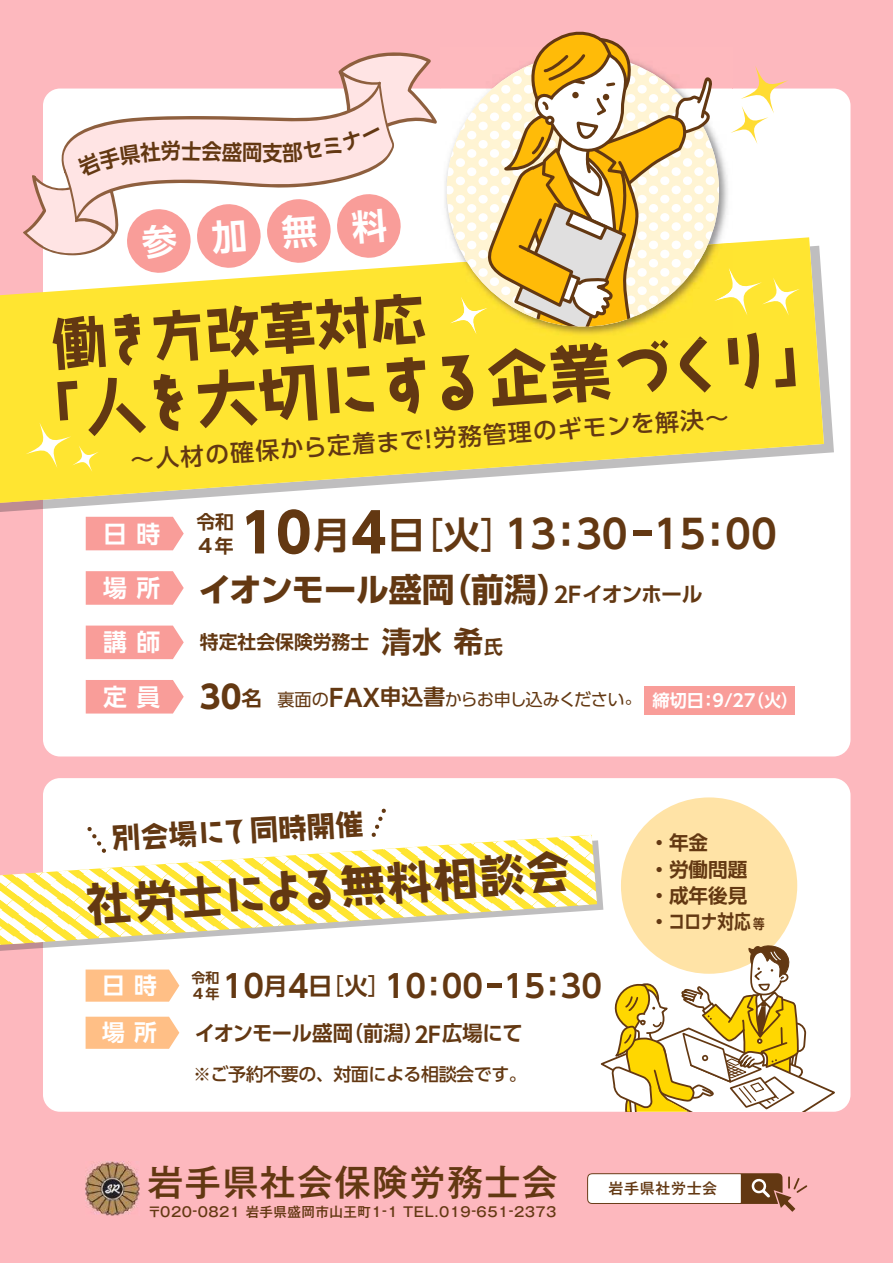
<style>
.page{position:relative;width:893px;height:1263px;background:#fdb8be}
.page>*{position:absolute;margin:0;border:0;box-sizing:border-box;transform-origin:0 0}
.t1{font:62.25px "AB tombo bold";color:#633812}
.t2{font:55.05px "AB tombo bold";color:#633812}
.t3{font:45px "AB tombo bold";color:#633812}
.t4{font:700 39.15px "UD Shin Go Pro De";color:#633812}
.t5{font:500 36px "Gothic MB101 Pro";letter-spacing:.04em;color:#633812}
.t6{font:700 35.4px "UD Shin Go Pro De";color:#fff}
.t7{font:700 32.85px "UD Shin Go Pro";letter-spacing:-.02em;color:#633812}
.t8{font:700 31.2px "UD Shin Go Pro De";color:#633812}
.t9{font:28.5px "AB tombo bold";color:#633812}
.t10{font:700 23.85px "UD Shin Go Pro De";letter-spacing:.4em;color:#fff}
.t11{font:500 23.55px "UD Shin Go Pro";color:#633812}
.t12{font:700 22.8px "UD Shin Go Pro De";color:#fff}
.t13{font:700 21.15px "UD Shin Go Pro De";color:#633812;scale:.95 1}
.t14{font:700 21px "UD Shin Go Pro De";letter-spacing:-.02em;color:#633812}
.t15{font:700 19.65px/26.1px "UD Shin Go Pro De";color:#633812}
.t16{font:700 18.75px/23.5px "UD Shin Go Pro De";color:#633812}
.t17{font:500 18px "UD Shin Go Pro";letter-spacing:-.025em;color:#633812}
.t18{font:17.25px "UD Shin Go Pro";letter-spacing:-.045em;color:#633812}
.t19{font:700 17.25px "UD Shin Go Pro De";color:#fff}
.t20{font:500 15px "Gothic MB101 Pro";letter-spacing:.04em;color:#633812}
.t21{font:700 13.95px/16.2px "UD Shin Go Pro De";color:#633812}
.t22{font:500 13.5px "Gothic MB101 Pro";letter-spacing:.035em;color:#633812}
.s1{font-family:"UD Shin Go Pro";font-size:54px}
.s2{font-size:37.05px}
.s3{font-family:"UD Shin Go Pro";font-weight:400;font-size:37.05px}
.s4{font-family:"UD Shin Go Pro De";font-size:21.75px}
.s5{font-family:"UD Shin Go Pro De";font-size:21px}
.s6{font-weight:700;font-size:31.5px}
.s7{font-family:"UD Shin Go Pro De";font-weight:700;font-size:20.4px}
.s8{font-family:"UD Shin Go Pro De";font-weight:700;font-size:24px}
.s9{font-family:"UD Shin Go Pro De";font-weight:700;font-size:21.75px}
.s10{font-size:29.85px}
.s11{font-size:23.7px}
.s12{font-family:"UD Shin Go Pro";font-weight:400;font-size:23.7px}
.s13{font-size:21.75px}
.s14{font-size:13.5px}
</style>
<div class="page">
<div style="left:43px;top:89px;width:807px;height:667px;background:#fff;border-radius:17px"></div>
<div style="left:43px;top:778px;width:807px;height:334px;background:#fff;border-radius:17px"></div>
<svg style="left:0;top:945px;width:43px;height:6px"></svg>
<svg style="left:43px;top:840px;width:560px;height:108px"></svg>
<svg style="left:0;top:835px;width:597px;height:110px"></svg>
<div style="left:644px;top:686px;width:151px;height:28px;background:#f99d99"></div>
<svg style="left:0;top:503px;width:43px;height:9px"></svg>
<svg style="left:43px;top:315px;width:791px;height:194px"></svg>
<svg style="left:0;top:237px;width:824px;height:266px;background:#fbe552"></svg>
<svg style="left:587px;top:1173px;width:220px;height:39px"></svg>
<svg style="left:754px;top:1181px;width:10px;height:10px"></svg>
<div style="left:86px;top:517px;width:98px;height:33px;background:#f99d99"></div>
<svg style="left:86px;top:571px;width:98px;height:34px;background:#f9a3a0"></svg>
<div style="left:86px;top:626px;width:98px;height:33px;background:#f99d99"></div>
<div style="left:86px;top:680px;width:98px;height:33px;background:#f99d99"></div>
<img style="left:85px;top:1161px;width:54px;height:54px">
<svg style="left:86px;top:969px;width:93px;height:33px;background:#ffc38f"></svg>
<svg style="left:86px;top:1017px;width:93px;height:32px;background:#ffc28c"></svg>
<div style="left:621px;top:797px;width:176px;height:177px;background:#ffe3a6;border-radius:88px"></div>
<svg style="left:84px;top:827px;width:27px;height:32px"></svg>
<svg style="left:367px;top:808px;width:22px;height:35px"></svg>
<svg style="left:72px;top:445px;width:27px;height:27px"></svg>
<svg style="left:26px;top:422px;width:45px;height:46px;background:#ffe850"></svg>
<svg style="left:714px;top:268px;width:48px;height:48px"></svg>
<svg style="left:762px;top:278px;width:38px;height:38px"></svg>
<svg style="left:741px;top:66px;width:47px;height:48px"></svg>
<svg style="left:731px;top:106px;width:37px;height:38px"></svg>
<svg style="left:591px;top:943px;width:246px;height:169px"></svg>
<img style="left:440px;top:88px;width:292px;height:155px">
<img style="left:440px;top:243px;width:292px;height:97px">
<img style="left:678px;top:336px;width:30px;height:4px">
<svg style="left:727px;top:334px;width:5px;height:6px"></svg>
<img style="left:719px;top:268px;width:13px;height:33px">
<img style="left:450px;top:327px;width:38px;height:8px">
<svg style="left:447px;top:88px;width:272px;height:239px"></svg>
<svg style="left:727px;top:104px;width:9px;height:37px"></svg>
<svg style="left:484px;top:31px;width:230px;height:296px"></svg>
<svg style="left:23px;top:52px;width:414px;height:222px"></svg>
<h3 class="t13" style="left:262px;top:135px;width:23px">支</h3>
<h3 class="t6" style="left:140px;top:214px;width:247px;rotate:-4deg">参　加　無　料</h3>
<h2 class="t2" style="left:50px;top:316px;width:376px;rotate:-4deg">働き方改革対応</h2>
<h1 class="t1" style="left:19px;top:380px;width:812px;rotate:-4deg">「人を大切にする企業づくり」</h1>
<h3 class="t11" style="left:129px;top:441px;width:601px;rotate:-4deg">～人材の確保から定着まで！労務管理のギモンを解決～</h3>
<h3 class="t10" style="left:103px;top:514px;width:59px">日時</h3>
<h3 class="t16" style="left:196px;top:510px;width:39px">令和<br>4年</h3>
<h3 class="t4" style="left:240px;top:503px;width:538px"><span class="s1">10</span><span class="s2">月</span><span class="s1">4</span><span class="s2">日</span><span class="s3">［</span><span class="s2">火</span><span class="s3">］</span>13：30-15：00</h3>
<h3 class="t7" style="left:199px;top:562px;width:506px">イオンモール盛岡（前潟）<span class="s4">2F</span><span class="s5">イオンホール</span></h3>
<h3 class="t10" style="left:103px;top:568px;width:59px">場所</h3>
<h3 class="t10" style="left:103px;top:623px;width:59px">講師</h3>
<h3 class="t10" style="left:103px;top:677px;width:59px">定員</h3>
<p class="t18" style="left:200px;top:685px;width:443px"><span class="s6">30</span><span class="s7">名</span> 裏面の<span class="s8">FAX</span><span class="s9">申込書</span>からお申し込みください。</p>
<h3 class="t16" style="left:200px;top:629px;width:304px">特定社会保険労務士 <span class="s10">清水 希</span>氏</h3>
<p class="t19" style="left:652px;top:686px;width:147px">締切日：9/27（火）</p>
<h3 class="t9" style="left:111px;top:823px;width:253px;rotate:-3deg">別会場にて同時開催</h3>
<h3 class="t3" style="left:85px;top:882px;width:487px;rotate:-4deg">社労士による無料相談会</h3>
<p class="t21" style="left:192px;top:969px;width:29px">令和<br>4年</p>
<h3 class="t12" style="left:102px;top:967px;width:56px">日時</h3>
<h3 class="t8" style="left:223px;top:961px;width:381px">10<span class="s11">月</span>4<span class="s11">日</span><span class="s12">［</span><span class="s11">火</span><span class="s12">］</span>10：00-15：30</h3>
<h3 class="t12" style="left:102px;top:1014px;width:56px">場所</h3>
<h3 class="t14" style="left:195px;top:1016px;width:329px">イオンモール盛岡（前潟）<span class="s13">2F</span>広場にて</h3>
<h3 class="t17" style="left:193px;top:1060px;width:335px">※ご予約不要の、対面による相談会です。</h3>
<h3 class="t15" style="left:649px;top:829px;width:117px">・年金<br>・労働問題・成年後見・コロナ対応<span class="s14">等</span></h3>
<h3 class="t5" style="left:148px;top:1152px;width:412px">岩手県社会保険労務士会</h3>
<p class="t22" style="left:148px;top:1200px;width:410px">〒020-0821 岩手県盛岡市山王町1-1 TEL.019-651-2373</p>
<p class="t20" style="left:609px;top:1176px;width:110px">岩手県社労士会</p>
</div>
